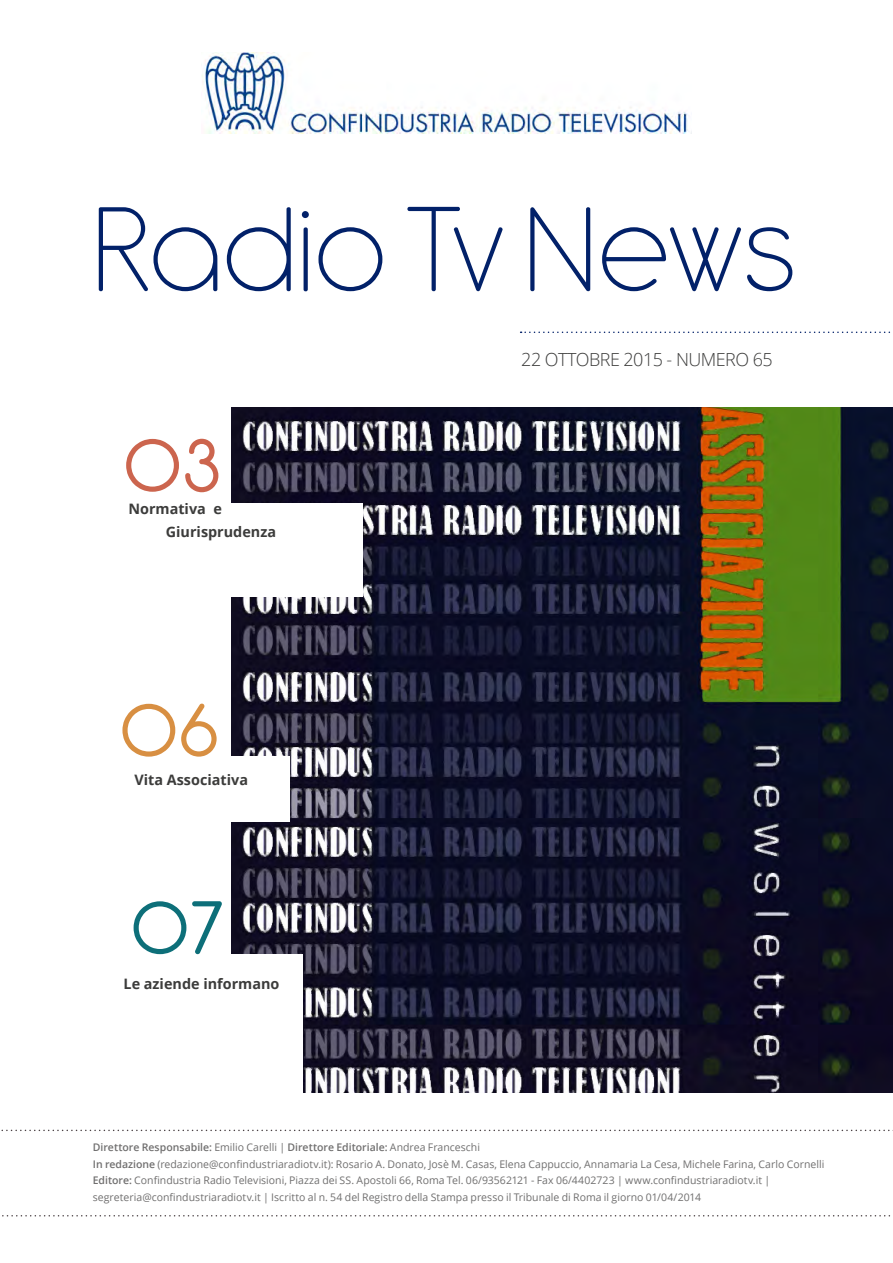
<style>
.page{position:relative;width:893px;height:1263px;background:#fff}
.page>*{position:absolute;margin:0;border:0;box-sizing:border-box;transform-origin:0 0}
.t1{font:200 131.85px "Antipasto";letter-spacing:-.02em;color:#022169}
.t2{font:82.95px "Antipasto";color:#cc654e}
.t3{font:82.95px "Antipasto";color:#d88f42}
.t4{font:82.95px "Antipasto";color:#0d6f79}
.t5{font:300 18px "Open Sans";letter-spacing:-.03em;color:#3c3c3b}
.t6{font:700 14.4px/23px "Open Sans";color:#3c3c3b}
.t7{font:10.5px/16.5px "Open Sans";color:#706f6f}
.s1{font-weight:600}
</style>
<div class="page">
<img style="left:231px;top:408px;width:662px;height:684px">
<svg style="left:2px;top:1215px;width:889px;height:1px"></svg>
<svg style="left:1px;top:1130px;width:892px;height:1px"></svg>
<svg style="left:521px;top:332px;width:369px;height:1px"></svg>
<img style="left:202px;top:53px;width:486px;height:81px">
<div style="left:17px;top:503px;width:345px;height:93px;background:#fff"></div>
<div style="left:56px;top:757px;width:234px;height:65px;background:#fff"></div>
<div style="left:45px;top:954px;width:258px;height:142px;background:#fff"></div>
<h1 class="t1" style="left:93px;top:174px;width:706px">Radio Tv News</h1>
<h2 class="t2" style="left:123px;top:418px;width:100px">03</h2>
<h3 class="t6" style="left:166px;top:497px;width:112px;text-indent:-37px">Normativa e<br>Giurisprudenza</h3>
<h2 class="t3" style="left:119px;top:683px;width:102px">06</h2>
<h3 class="t6" style="left:134px;top:768px;width:115px">Vita Associativa</h3>
<h2 class="t4" style="left:130px;top:880px;width:96px">07</h2>
<h3 class="t6" style="left:124px;top:971px;width:157px">Le aziende informano</h3>
<h3 class="t5" style="left:521px;top:348px;width:253px">22 OTTOBRE 2015 - NUMERO 65</h3>
<p class="t7" style="left:93px;top:1139px;width:733px"><span class="s1">Direttore Responsabile:</span> Emilio Carelli | <span class="s1">Direttore Editoriale:</span> Andrea Franceschi<br><span class="s1">In redazione</span> (redazione@confindustriaradiotv.it): Rosario A. Donato, Josè M. Casas, Elena Cappuccio, Annamaria La Cesa, Michele Farina, Carlo Cornelli <span class="s1">Editore:</span> Confindustria Radio Televisioni, Piazza dei SS. Apostoli 66, Roma Tel. 06/93562121 - Fax 06/4402723 | www.confindustriaradiotv.it | segreteria@confindustriaradiotv.it | Iscritto al n. 54 del Registro della Stampa presso il Tribunale di Roma il giorno 01/04/2014</p>
</div>
